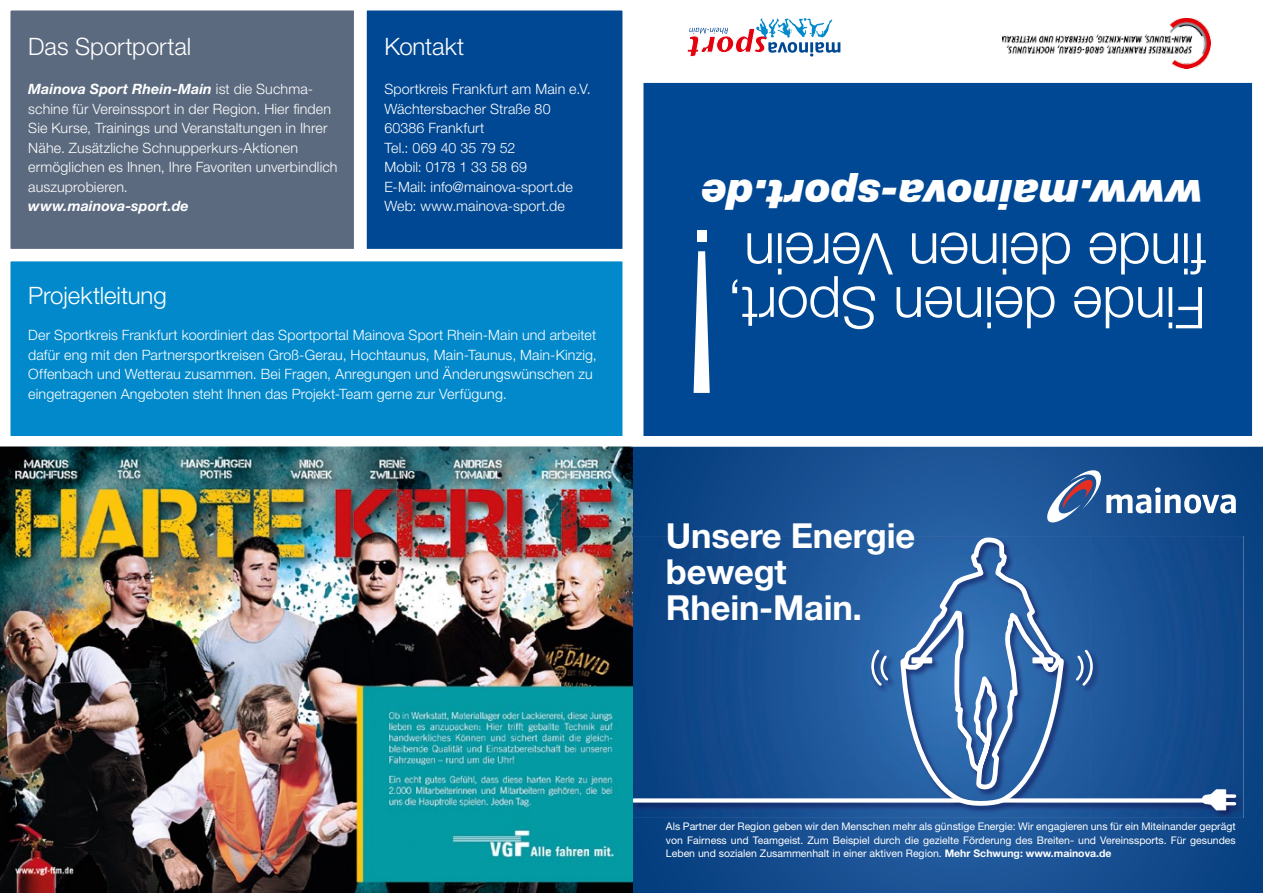
<style>
.page{position:relative;width:1263px;height:893px;background:#fff}
.page>*{position:absolute;margin:0;border:0;box-sizing:border-box;transform-origin:0 0}
.t1{font:300 57.75px/53.8px "Helvetica Neue LT Std";letter-spacing:-.01em;color:#fff}
.t2{font:italic 900 41.7px "Helvetica Neue LT Std";letter-spacing:-.005em;color:#fff}
.t3{font:700 34.5px/36px "Helvetica Neue";letter-spacing:-.005em;color:#fff}
.t4{font:300 24px "Helvetica Neue LT Std";letter-spacing:-.005em;color:#fff}
.t5{font:300 14.25px/19.5px "Helvetica Neue LT Std";letter-spacing:.01em;color:#fff}
.t6{font:italic 700 14.25px "Helvetica Neue LT Std";letter-spacing:.01em;color:#fff}
.t7{font:10.5px/13.5px "Helvetica Neue";color:#fff;text-align:justify}
.s1{font-weight:700;font-style:italic}
.s2{font-weight:700}
</style>
<div class="page">
<svg style="left:633px;top:452px;width:630px;height:441px;background:#134b8d"></svg>
<img style="left:633px;top:536px;width:610px;height:282px">
<div style="left:1003px;top:798px;width:209px;height:5px;background:#fff"></div>
<div style="left:634px;top:798px;width:325px;height:5px;background:#fff"></div>
<svg style="left:1202px;top:789px;width:34px;height:21px"></svg>
<svg style="left:898px;top:653px;width:168px;height:157px"></svg>
<svg style="left:899px;top:456px;width:164px;height:364px;background:#4172ad"></svg>
<div style="left:911px;top:657px;width:21px;height:6px;border:2px solid #fff"></div>
<div style="left:1032px;top:657px;width:21px;height:6px;border:2px solid #fff"></div>
<img style="left:1074px;top:649px;width:26px;height:44px">
<svg style="left:1073px;top:647px;width:21px;height:41px"></svg>
<svg style="left:1047px;top:470px;width:189px;height:52px"></svg>
<img style="left:870px;top:649px;width:26px;height:44px">
<svg style="left:869px;top:647px;width:22px;height:41px"></svg>
<svg style="left:633px;top:886px;width:4px;height:7px"></svg>
<img style="left:0;top:446px;width:633px;height:447px">
<svg style="left:628px;top:68px;width:635px;height:384px;background:#195a9d"></svg>
<svg style="left:693px;top:251px;width:17px;height:142px"></svg>
<div style="left:697px;top:231px;width:9px;height:11px;background:#fff"></div>
<svg style="left:687px;top:18px;width:153px;height:39px"></svg>
<img style="left:1002px;top:18px;width:208px;height:50px">
<div style="left:5px;top:5px;width:354px;height:249px;background:#5b6a7f"></div>
<div style="left:0;top:0;width:364px;height:259px;border:10px solid #fff"></div>
<div style="left:361px;top:5px;width:267px;height:249px;background:#004893"></div>
<div style="left:356px;top:0;width:277px;height:259px;border:10px solid #fff"></div>
<div style="left:5px;top:256px;width:623px;height:185px;background:#0189cb"></div>
<div style="left:0;top:251px;width:633px;height:195px;border:10px solid #fff"></div>
<h3 class="t4" style="left:28px;top:32px;width:165px">Das Sportportal</h3>
<p class="t5" style="left:28px;top:79px;width:311px"><span class="s1">Mainova Sport Rhein-Main</span> ist die Suchma&shy;schine für Vereinssport in der Region. Hier finden Sie Kurse, Trainings und Veranstaltungen in Ihrer Nähe. Zusätzliche Schnupperkurs-Aktionen ermöglichen es Ihnen, Ihre Favoriten unverbindlich auszuprobieren.</p>
<p class="t6" style="left:28px;top:197px;width:162px">www.mainova-sport.de</p>
<h3 class="t4" style="left:384px;top:32px;width:81px">Kontakt</h3>
<p class="t5" style="left:384px;top:79px;width:208px">Sportkreis Frankfurt am Main e.V.<br>Wächtersbacher Straße 80<br>60386 Frankfurt<br>Tel.: 069 40 35 79 52<br>Mobil: 0178 1 33 58 69<br>E-Mail: info@mainova-sport.de<br>Web: www.mainova-sport.de</p>
<h3 class="t4" style="left:28px;top:280px;width:140px">Projektleitung</h3>
<p class="t5" style="left:28px;top:325px;width:570px">Der Sportkreis Frankfurt koordiniert das Sportportal Mainova Sport Rhein-Main und arbeitet dafür eng mit den Partnersportkreisen Groß-Gerau, Hochtaunus, Main-Taunus, Main-Kinzig, Offenbach und Wetterau zusammen. Bei Fragen, Anregungen und Änderungswünschen zu eingetragenen Angeboten steht Ihnen das Projekt-Team gerne zur Verfügung.</p>
<h2 class="t2" style="left:1201px;top:221px;width:503px;rotate:-180deg">www.mainova-sport.de</h2>
<h1 class="t1" style="left:1206px;top:336px;width:481px;rotate:-180deg">Finde deinen Sport, finde deinen Verein</h1>
<h3 class="t3" style="left:666px;top:517px;width:251px">Unsere Energie bewegt<br>Rhein-Main.</h3>
<p class="t7" style="left:666px;top:820px;width:571px">Als Partner der Region geben wir den Menschen mehr als günstige Energie: Wir engagieren uns für ein Miteinander geprägt von Fairness und Teamgeist. Zum Beispiel durch die gezielte Förderung des Breiten- und Vereinssports. Für gesundes Leben und sozialen Zusammenhalt in einer aktiven Region. <span class="s2">Mehr Schwung: www.mainova.de</span></p>
</div>
